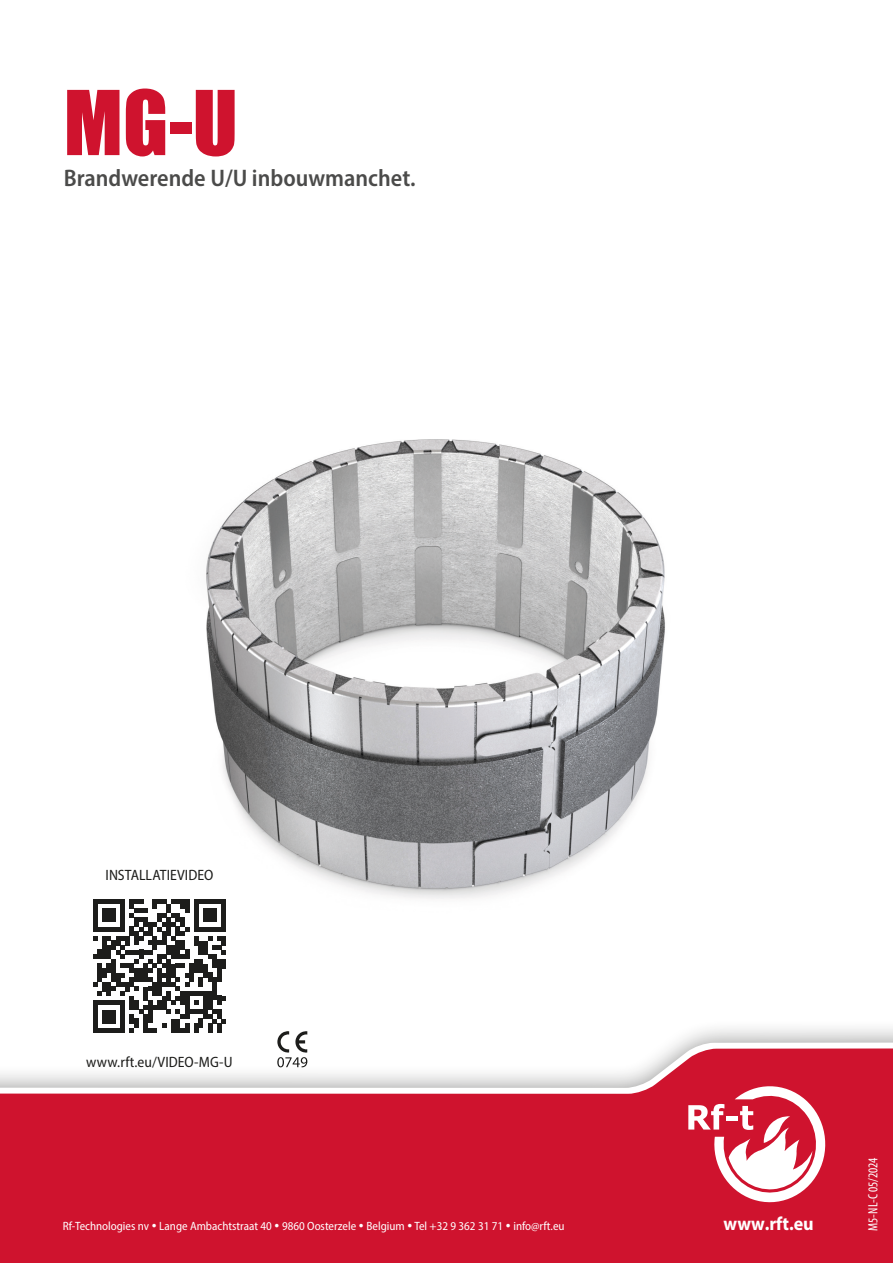
<style>
.page{position:relative;width:893px;height:1263px;background:#fff}
.page>*{position:absolute;margin:0;border:0;box-sizing:border-box;transform-origin:0 0}
.t1{font:82.5px "Impact";color:#cf132e}
.t2{font:600 semi-condensed 24px "Myriad Pro";color:#4b4b4a}
.t3{font:700 18.9px "Myriad Pro";color:#fff;scale:.96 1}
.t4{font:semi-condensed 15px "Myriad Pro";color:#1d1d1b}
.t5{font:condensed 13.5px "Myriad Pro";color:#fff}
.t6{font:semi-condensed 12px "Myriad Pro";color:#fff}
</style>
<div class="page">
<div style="left:0;top:1019px;width:893px;height:244px;background:#1d1d1b;opacity:.5"></div>
<svg style="left:0;top:1042px;width:893px;height:6px"></svg>
<svg style="left:0;top:1048px;width:893px;height:215px;background:#d53a50"></svg>
<svg style="left:688px;top:1082px;width:143px;height:126px"></svg>
<img style="left:206px;top:439px;width:459px;height:460px">
<svg style="left:277px;top:1031px;width:30px;height:36px"></svg>
<svg style="left:93px;top:899px;width:133px;height:133px"></svg>
<h1 class="t1" style="left:64px;top:59px;width:175px">MG-U</h1>
<h2 class="t2" style="left:64px;top:163px;width:353px">Brandwerende U/U inbouwmanchet.</h2>
<p class="t4" style="left:106px;top:866px;width:109px">INSTALLATIEVIDEO</p>
<p class="t4" style="left:86px;top:1053px;width:148px">www.rft.eu/VIDEO-MG-U</p>
<p class="t6" style="left:63px;top:1218px;width:503px">Rf-Technologies nv • Lange Ambachtstraat 40 • 9860 Oosterzele • Belgium • Tel +32 9 362 31 71 • info@rft.eu</p>
<h3 class="t3" style="left:724px;top:1211px;width:95px">www.rft.eu</h3>
<p class="t5" style="left:865px;top:1231px;width:75px;rotate:-90deg">M5-NL-C 05/2024</p>
</div>
